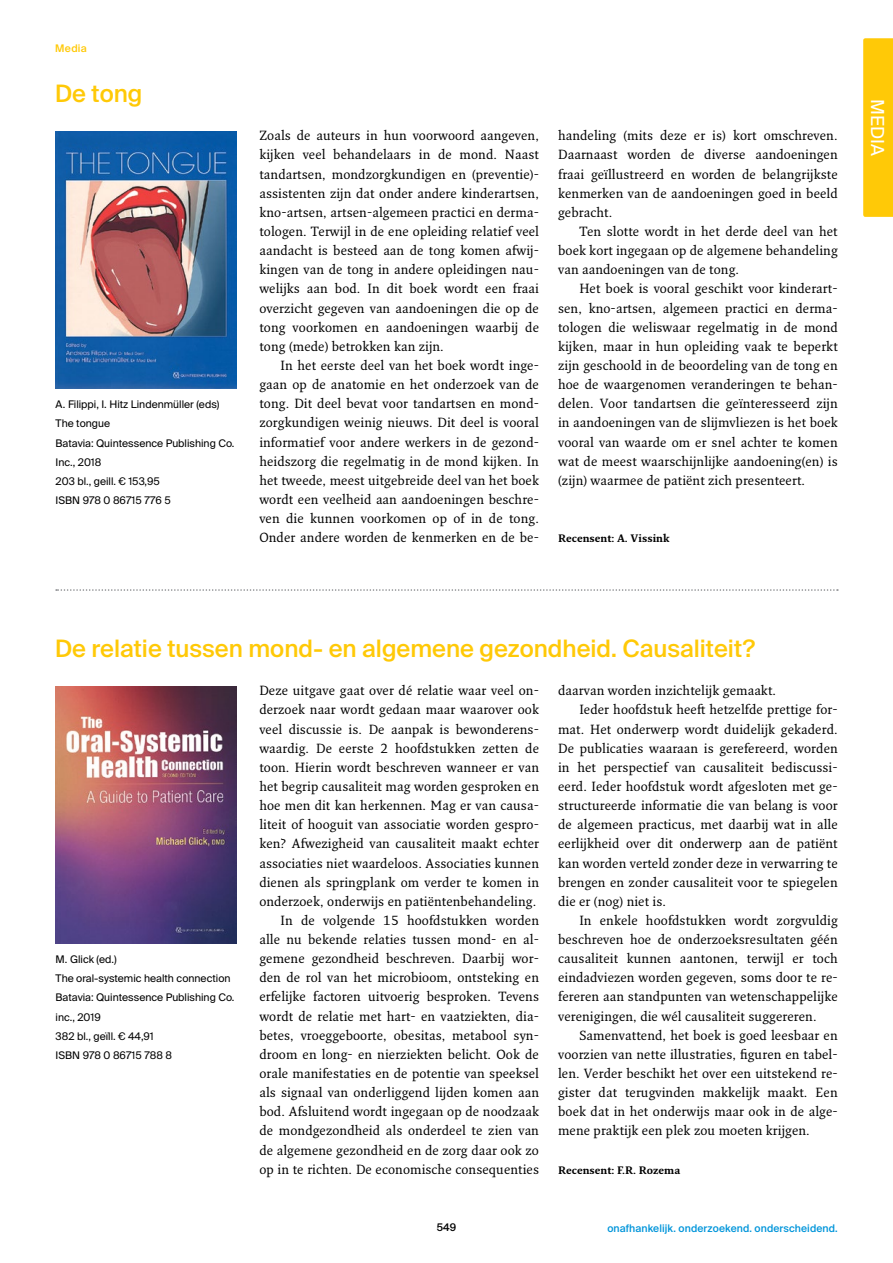
<style>
.page{position:relative;width:893px;height:1263px;background:#fff}
.page>*{position:absolute;margin:0;border:0;box-sizing:border-box;transform-origin:0 0}
.t1{font:500 24px "Suisse Intl";color:#ffc907}
.t2{font:18px "Suisse Intl";color:#fff}
.t3{font:12.9px/19.2px "Fresco Plus Pro";letter-spacing:.01em;color:#000;text-align:justify}
.t4{font:10.5px/19.2px "Suisse Intl";color:#000}
.t5{font:500 10.5px "Suisse Intl";letter-spacing:.01em;color:#0095da}
.t6{font:700 10.5px "Fresco Plus Pro";color:#000}
.t7{font:500 10.5px "Suisse Intl";letter-spacing:.025em;color:#ffc907}
.t8{font:500 10.5px "Suisse Intl";color:#000}
</style>
<div class="page">
<img style="left:56px;top:132px;width:180px;height:257px">
<img style="left:56px;top:686px;width:180px;height:258px">
<svg style="left:56px;top:589px;width:782px;height:2px"></svg>
<div style="left:863px;top:38px;width:30px;height:179px;background:#ffc907"></div>
<p class="t7" style="left:55px;top:43px;width:33px">Media</p>
<h1 class="t1" style="left:55px;top:80px;width:89px">De tong</h1>
<p class="t4" style="left:56px;top:395px;width:180px">A. Filippi, I. Hitz Lindenmüller (eds)<br>The tongue<br>Batavia: Quintessence Publishing Co.<br>Inc., 2018<br>203 bl., geill. € 153,95<br>ISBN 978 0 86715 776 5</p>
<p class="t3" style="left:259px;top:126px;width:281px">Zoals de auteurs in hun voorwoord aangeven, kijken veel behandelaars in de mond. Naast tandartsen, mondzorgkundigen en (preventie)- assistenten zijn dat onder andere kinderartsen, kno-artsen, artsen-algemeen practici en derma&shy;tologen. Terwijl in de ene opleiding relatief veel aandacht is besteed aan de tong komen afwij&shy;kingen van de tong in andere opleidingen nau&shy;welijks aan bod. In dit boek wordt een fraai overzicht gegeven van aandoeningen die op de tong voorkomen en aandoeningen waarbij de tong (mede) betrokken kan zijn.</p>
<p class="t3" style="left:259px;top:356px;width:281px;text-indent:21px">In het eerste deel van het boek wordt inge&shy;gaan op de anatomie en het onderzoek van de tong. Dit deel bevat voor tandartsen en mond&shy;zorgkundigen weinig nieuws. Dit deel is vooral informatief voor andere werkers in de gezond&shy;heidszorg die regelmatig in de mond kijken. In het tweede, meest uitgebreide deel van het boek wordt een veelheid aan aandoeningen beschre&shy;ven die kunnen voorkomen op of in de tong.<br>Onder andere worden de kenmerken en de be-</p>
<p class="t3" style="left:558px;top:126px;width:281px">handeling (mits deze er is) kort omschreven.<br>Daarnaast worden de diverse aandoeningen fraai geïllustreerd en worden de belangrijkste kenmerken van de aandoeningen goed in beeld gebracht.</p>
<p class="t3" style="left:558px;top:222px;width:281px;text-indent:21px">Ten slotte wordt in het derde deel van het boek kort ingegaan op de algemene behandeling van aandoeningen van de tong.</p>
<p class="t3" style="left:558px;top:279px;width:281px;text-indent:21px">Het boek is vooral geschikt voor kinderart&shy;sen, kno-artsen, algemeen practici en derma&shy;tologen die weliswaar regelmatig in de mond kijken, maar in hun opleiding vaak te beperkt zijn geschoold in de beoordeling van de tong en hoe de waargenomen veranderingen te behan&shy;delen. Voor tandartsen die geïnteresseerd zijn in aandoeningen van de slijmvliezen is het boek vooral van waarde om er snel achter te komen wat de meest waarschijnlijke aandoening(en) is (zijn) waarmee de patiënt zich presenteert.</p>
<p class="t6" style="left:558px;top:532px;width:113px">Recensent: A. Vissink</p>
<h2 class="t2" style="left:888px;top:99px;width:59px;rotate:90deg">MEDIA</h2>
<h1 class="t1" style="left:55px;top:634px;width:701px">De relatie tussen mond- en algemene gezondheid. Causaliteit?</h1>
<p class="t4" style="left:56px;top:950px;width:180px">M. Glick (ed.)<br>The oral-systemic health connection<br>Batavia: Quintessence Publishing Co. inc., 2019<br>382 bl., geïll. € 44,91<br>ISBN 978 0 86715 788 8</p>
<p class="t3" style="left:259px;top:681px;width:281px;text-align:right">Deze uitgave gaat over dé relatie waar veel on&shy;derzoek naar wordt gedaan maar waarover ook veel discussie is. De aanpak is bewonderens&shy;waardig. De eerste 2 hoofdstukken zetten de toon. Hierin wordt beschreven wanneer er van het begrip causaliteit mag worden gesproken en hoe men dit kan herkennen. Mag er van causa&shy;liteit of hooguit van associatie worden gespro&shy;ken? Afwezigheid van causaliteit maakt echter associaties niet waardeloos. Associaties kunnen dienen als springplank om verder te komen in onderzoek, onderwijs en patiëntenbehandeling.<br>In de volgende 15 hoofdstukken worden alle nu bekende relaties tussen mond- en al&shy;gemene gezondheid beschreven. Daarbij wor&shy;den de rol van het microbioom, ontsteking en erfelijke factoren uitvoerig besproken. Tevens wordt de relatie met hart- en vaatziekten, dia&shy;betes, vroeggeboorte, obesitas, metabool syn&shy;droom en long- en nierziekten belicht. Ook de orale manifestaties en de potentie van speeksel als signaal van onderliggend lijden komen aan bod. Afsluitend wordt ingegaan op de noodzaak de mondgezondheid als onderdeel te zien van de algemene gezondheid en de zorg daar ook zo op in te richten. De economische consequenties</p>
<p class="t3" style="left:558px;top:681px;width:220px">daarvan worden inzichtelijk gemaakt.</p>
<p class="t3" style="left:579px;top:700px;width:260px">Ieder hoofdstuk heeft hetzelfde prettige for-</p>
<p class="t3" style="left:558px;top:719px;width:281px">mat. Het onderwerp wordt duidelijk gekaderd.</p>
<p class="t3" style="left:558px;top:738px;width:281px">De publicaties waaraan is gerefereerd, worden</p>
<p class="t3" style="left:558px;top:757px;width:281px">in het perspectief van causaliteit bediscussi-</p>
<p class="t3" style="left:558px;top:777px;width:281px">eerd. Ieder hoofdstuk wordt afgesloten met ge-</p>
<p class="t3" style="left:558px;top:796px;width:281px">structureerde informatie die van belang is voor</p>
<p class="t3" style="left:558px;top:815px;width:281px">de algemeen practicus, met daarbij wat in alle</p>
<p class="t3" style="left:558px;top:834px;width:281px">eerlijkheid over dit onderwerp aan de patiënt</p>
<p class="t3" style="left:558px;top:853px;width:281px">kan worden verteld zonder deze in verwarring te</p>
<p class="t3" style="left:558px;top:872px;width:281px">brengen en zonder causaliteit voor te spiegelen</p>
<p class="t3" style="left:558px;top:891px;width:110px">die er (nog) niet is.</p>
<p class="t3" style="left:579px;top:910px;width:260px">In enkele hoofdstukken wordt zorgvuldig</p>
<p class="t3" style="left:558px;top:930px;width:281px">beschreven hoe de onderzoeksresultaten géén</p>
<p class="t3" style="left:558px;top:949px;width:281px">causaliteit kunnen aantonen, terwijl er toch</p>
<p class="t3" style="left:558px;top:968px;width:281px">eindadviezen worden gegeven, soms door te re-</p>
<p class="t3" style="left:558px;top:987px;width:281px">fereren aan standpunten van wetenschappelijke</p>
<p class="t3" style="left:558px;top:1006px;width:260px">verenigingen, die wél causaliteit suggereren.</p>
<p class="t3" style="left:579px;top:1025px;width:260px">Samenvattend, het boek is goed leesbaar en</p>
<p class="t3" style="left:558px;top:1044px;width:281px">voorzien van nette illustraties, figuren en tabel-</p>
<p class="t3" style="left:558px;top:1064px;width:281px">len. Verder beschikt het over een uitstekend re-</p>
<p class="t3" style="left:558px;top:1083px;width:281px">gister dat terugvinden makkelijk maakt. Een</p>
<p class="t3" style="left:558px;top:1102px;width:281px">boek dat in het onderwijs maar ook in de alge-</p>
<p class="t3" style="left:558px;top:1121px;width:253px">mene praktijk een plek zou moeten krijgen.</p>
<p class="t6" style="left:558px;top:1163px;width:124px">Recensent: F.R. Rozema</p>
<p class="t8" style="left:437px;top:1221px;width:21px">549</p>
<p class="t5" style="left:607px;top:1222px;width:232px">onafhankelijk. onderzoekend. onderscheidend.</p>
</div>
